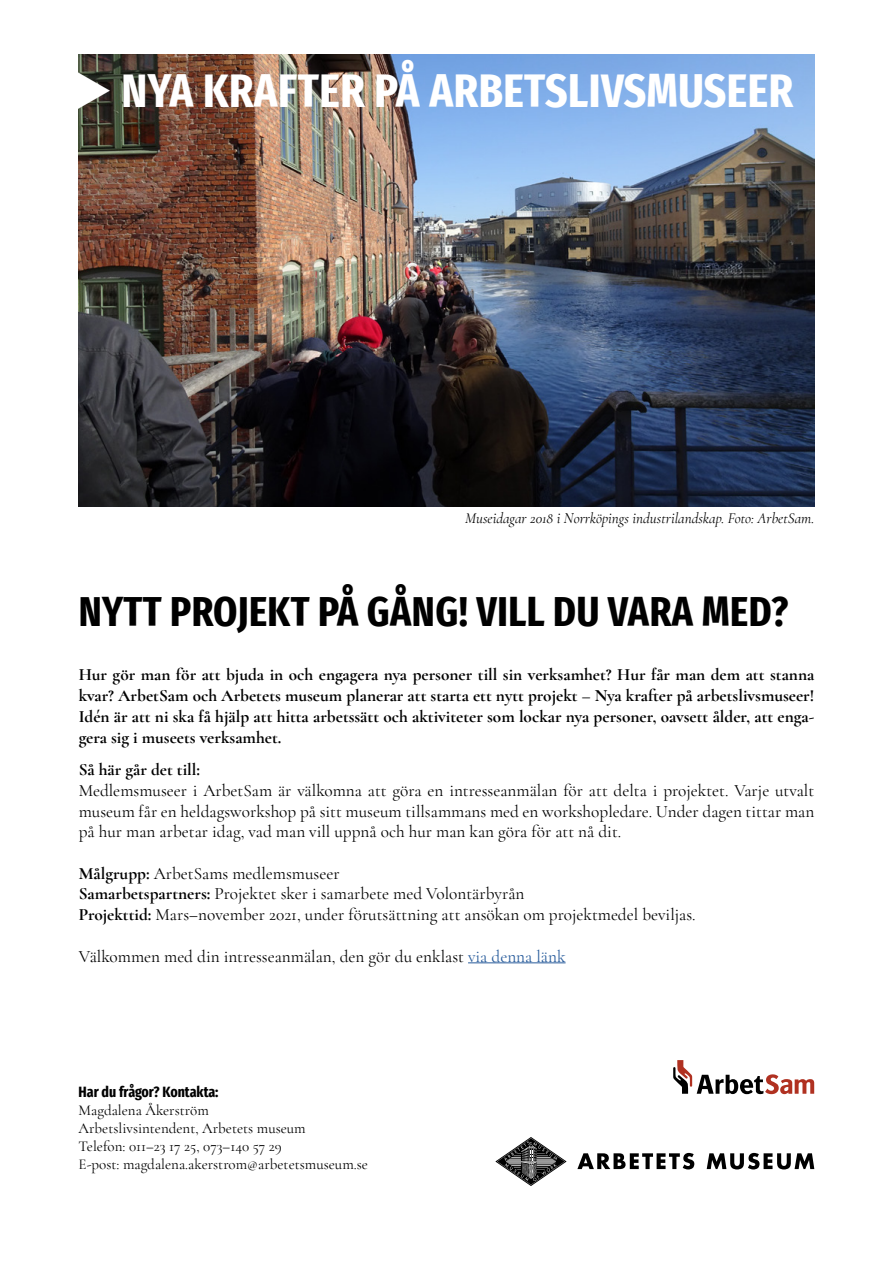
<style>
.page{position:relative;width:893px;height:1263px;background:#fff}
.page>*{position:absolute;margin:0;border:0;box-sizing:border-box;transform-origin:0 0}
.t1{font:700 extra-condensed 47.25px "Fira Sans";letter-spacing:.01em;color:#fff}
.t2{font:700 extra-condensed 42px "Fira Sans";letter-spacing:.01em;color:#000}
.t3{font:17.25px/20.7px "Cormorant Garamond";color:#000;text-align:justify}
.t4{font:700 17.25px/20.7px "Cormorant Garamond";color:#000;text-align:justify}
.t5{font:15px/18px "Cormorant Garamond";color:#000}
.t6{font:italic 15px "Cormorant Garamond";color:#000}
.t7{font:700 extra-condensed 15px "Fira Sans";color:#000}
.s1{font-weight:700}
.s2{color:#275b9b}
</style>
<div class="page">
<img style="left:79px;top:54px;width:735px;height:452px">
<hr style="left:468px;top:962px;width:98px;height:1px;background:#275b9b">
<svg style="left:577px;top:1153px;width:117px;height:16px"></svg>
<svg style="left:707px;top:1153px;width:107px;height:16px"></svg>
<svg style="left:495px;top:1137px;width:72px;height:49px"></svg>
<svg style="left:673px;top:1060px;width:141px;height:34px"></svg>
<h1 class="t1" style="left:73px;top:51px;width:722px">◆ NYA KRAFTER PÅ ARBETSLIVSMUSEER</h1>
<p class="t6" style="left:465px;top:510px;width:351px">Museidagar 2018 i Norrköpings industrilandskap. Foto: ArbetSam.</p>
<h2 class="t2" style="left:79px;top:576px;width:711px">NYTT PROJEKT PÅ GÅNG! VILL DU VARA MED?</h2>
<p class="t4" style="left:79px;top:664px;width:737px">Hur gör man för att bjuda in och engagera nya personer till sin verksamhet? Hur får man dem att stanna kvar? ArbetSam och Arbetets museum planerar att starta ett nytt projekt – Nya krafter på arbetslivsmuseer!<br>Idén är att ni ska få hjälp att hitta arbetssätt och aktiviteter som lockar nya personer, oavsett ålder, att enga&shy;gera sig i museets verksamhet.</p>
<p class="t4" style="left:79px;top:759px;width:123px">Så här går det till:</p>
<p class="t3" style="left:79px;top:780px;width:737px">Medlemsmuseer i ArbetSam är välkomna att göra en intresseanmälan för att delta i projektet. Varje utvalt museum får en heldagsworkshop på sitt museum tillsammans med en workshopledare. Under dagen tittar man på hur man arbetar idag, vad man vill uppnå och hur man kan göra för att nå dit.</p>
<p class="t3" style="left:79px;top:863px;width:618px;text-align:left"><span class="s1">Målgrupp:</span> ArbetSams medlemsmuseer<br><span class="s1">Samarbetspartners:</span> Projektet sker i samarbete med Volontärbyrån<br><span class="s1">Projekttid:</span> Mars–november 2021, under förutsättning att ansökan om projektmedel beviljas.</p>
<p class="t3" style="left:79px;top:946px;width:488px">Välkommen med din intresseanmälan, den gör du enklast <span class="s2">via denna länk</span></p>
<p class="t7" style="left:79px;top:1079px;width:141px">Har du frågor? Kontakta:</p>
<p class="t5" style="left:79px;top:1101px;width:291px">Magdalena Åkerström<br>Arbetslivsintendent, Arbetets museum<br>Telefon: 011–23 17 25, 073–140 57 29<br>E-post: magdalena.akerstrom@arbetetsmuseum.se</p>
</div>
